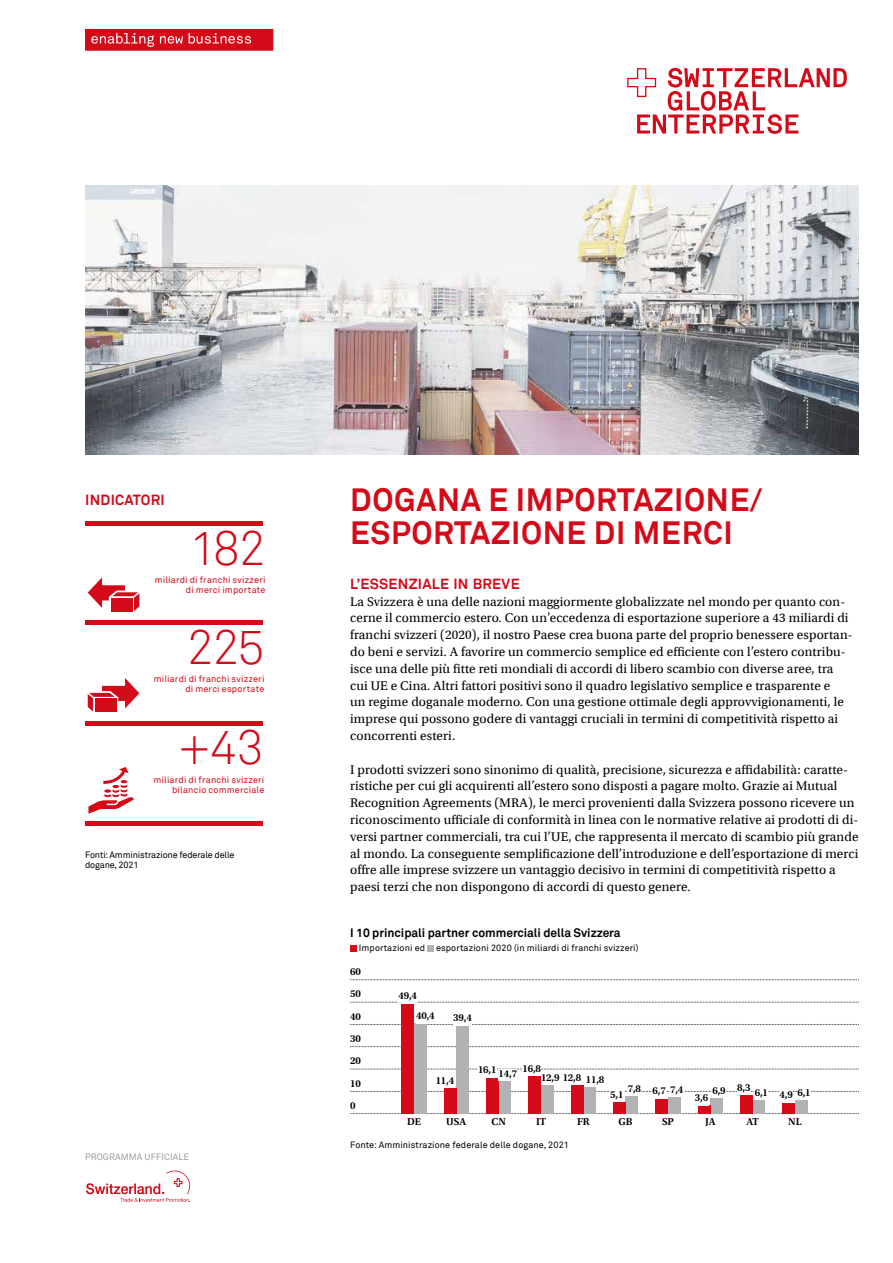
<style>
.page{position:relative;width:893px;height:1263px;background:#fff}
.page>*{position:absolute;margin:0;border:0;box-sizing:border-box;transform-origin:0 0}
.t1{font:48px "Akkurat S GE Light";letter-spacing:-.04em;color:#d40a19}
.t2{font:31.5px/33.6px "Akkurat S GE Bold";letter-spacing:.02em;color:#d40a19}
.t3{font:14.4px "Akkurat S GE Bold";letter-spacing:.02em;color:#d40a19}
.t4{font:13.2px/16.8px "Utopia S GE Regular";letter-spacing:.01em;color:#000}
.t5{font:12px "Akkurat S GE Bold";letter-spacing:-.005em;color:#000}
.t6{font:10.5px/22.4px "Utopia S GE Semibold";color:#000;text-align:justify}
.t7{font:9px/10.5px "Akkurat S GE Regular";letter-spacing:.02em;color:#d40a19;text-align:right}
.t8{font:9px "Akkurat S GE Regular";letter-spacing:.01em;color:#000}
.t9{font:9px/10.5px "Akkurat S GE Regular";letter-spacing:-.015em;color:#000}
.t10{font:9px "Akkurat S GE Regular";letter-spacing:.01em;color:#9c9c9d}
</style>
<div class="page">
<div style="left:111px;top:598px;width:21px;height:14px;background:#d40a19"></div>
<svg style="left:88px;top:577px;width:51px;height:34px"></svg>
<svg style="left:88px;top:678px;width:51px;height:34px"></svg>
<div style="left:85px;top:620px;width:178px;height:5px;background:#d40a19"></div>
<div style="left:85px;top:521px;width:178px;height:5px;background:#d40a19"></div>
<hr style="left:85px;top:721px;width:178px;height:4px;background:#d40a19">
<hr style="left:85px;top:822px;width:178px;height:4px;background:#d40a19">
<svg style="left:86px;top:1170px;width:104px;height:32px"></svg>
<svg style="left:350px;top:1113px;width:509px;height:1px"></svg>
<svg style="left:350px;top:1091px;width:509px;height:1px"></svg>
<svg style="left:350px;top:1069px;width:509px;height:1px"></svg>
<svg style="left:350px;top:1046px;width:509px;height:1px"></svg>
<svg style="left:350px;top:1024px;width:509px;height:1px"></svg>
<svg style="left:350px;top:1002px;width:509px;height:1px"></svg>
<svg style="left:350px;top:979px;width:509px;height:1px"></svg>
<div style="left:414px;top:1023px;width:12px;height:91px;background:#b1b2b3"></div>
<div style="left:456px;top:1026px;width:13px;height:88px;background:#b1b2b3"></div>
<div style="left:499px;top:1081px;width:12px;height:33px;background:#b1b2b3"></div>
<div style="left:541px;top:1085px;width:12px;height:29px;background:#b1b2b3"></div>
<div style="left:583px;top:1087px;width:13px;height:27px;background:#b1b2b3"></div>
<div style="left:626px;top:1096px;width:12px;height:18px;background:#b1b2b3"></div>
<div style="left:668px;top:1097px;width:12px;height:17px;background:#b1b2b3"></div>
<div style="left:710px;top:1098px;width:13px;height:16px;background:#b1b2b3"></div>
<div style="left:753px;top:1100px;width:12px;height:14px;background:#b1b2b3"></div>
<div style="left:795px;top:1100px;width:12px;height:14px;background:#b1b2b3"></div>
<div style="left:401px;top:1003px;width:13px;height:111px;background:#d40a19"></div>
<div style="left:444px;top:1088px;width:12px;height:26px;background:#d40a19"></div>
<div style="left:486px;top:1078px;width:13px;height:36px;background:#d40a19"></div>
<div style="left:528px;top:1076px;width:13px;height:38px;background:#d40a19"></div>
<div style="left:571px;top:1085px;width:12px;height:29px;background:#d40a19"></div>
<div style="left:613px;top:1102px;width:13px;height:12px;background:#d40a19"></div>
<div style="left:655px;top:1099px;width:13px;height:15px;background:#d40a19"></div>
<div style="left:698px;top:1105px;width:12px;height:9px;background:#d40a19"></div>
<div style="left:740px;top:1095px;width:13px;height:19px;background:#d40a19"></div>
<div style="left:782px;top:1103px;width:13px;height:11px;background:#d40a19"></div>
<div style="left:350px;top:945px;width:7px;height:6px;background:#d40a19"></div>
<div style="left:427px;top:945px;width:7px;height:6px;background:#b1b2b3"></div>
<div style="left:398px;top:992px;width:19px;height:11px;background:#fff"></div>
<div style="left:453px;top:1014px;width:19px;height:12px;background:#fff"></div>
<div style="left:628px;top:1084px;width:13px;height:12px;background:#fff"></div>
<div style="left:670px;top:1085px;width:13px;height:12px;background:#fff"></div>
<div style="left:712px;top:1086px;width:14px;height:12px;background:#fff"></div>
<div style="left:755px;top:1088px;width:13px;height:12px;background:#fff"></div>
<div style="left:797px;top:1088px;width:14px;height:12px;background:#fff"></div>
<div style="left:499px;top:1069px;width:18px;height:12px;background:#fff"></div>
<div style="left:478px;top:1066px;width:18px;height:12px;background:#fff"></div>
<div style="left:522px;top:1064px;width:19px;height:12px;background:#fff"></div>
<div style="left:610px;top:1091px;width:13px;height:11px;background:#fff"></div>
<div style="left:653px;top:1087px;width:13px;height:12px;background:#fff"></div>
<div style="left:737px;top:1083px;width:13px;height:12px;background:#fff"></div>
<div style="left:780px;top:1091px;width:13px;height:11px;background:#fff"></div>
<svg style="left:627px;top:68px;width:220px;height:66px"></svg>
<svg style="left:85px;top:29px;width:188px;height:22px;background:#d92734"></svg>
<svg style="left:88px;top:767px;width:46px;height:47px"></svg>
<img style="left:85px;top:185px;width:774px;height:269px">
<p class="t3" style="left:85px;top:489px;width:81px">INDICATORI</p>
<h1 class="t1" style="left:190px;top:515px;width:77px">182</h1>
<p class="t7" style="left:155px;top:574px;width:112px">miliardi di franchi svizzeri di merci importate</p>
<h1 class="t1" style="left:186px;top:614px;width:80px">225</h1>
<p class="t7" style="left:154px;top:673px;width:112px">miliardi di franchi svizzeri di merci esportate</p>
<h1 class="t1" style="left:178px;top:714px;width:88px">+43</h1>
<p class="t7" style="left:154px;top:774px;width:112px">miliardi di franchi svizzeri bilancio commerciale</p>
<p class="t9" style="left:85px;top:849px;width:151px">Fonti: Amministrazione federale delle dogane, 2021</p>
<p class="t10" style="left:85px;top:1150px;width:106px">PROGRAMMA UFFICIALE</p>
<h2 class="t2" style="left:350px;top:482px;width:413px">DOGANA E IMPORTAZIONE/<br>ESPORTAZIONE DI MERCI</h2>
<p class="t3" style="left:350px;top:573px;width:171px">L’ESSENZIALE IN BREVE</p>
<p class="t4" style="left:350px;top:592px;width:504px">La Svizzera è una delle nazioni maggiormente globalizzate nel mondo per quanto con&shy;cerne il commercio estero. Con un’eccedenza di esportazione superiore a 43 miliardi di franchi svizzeri (2020), il nostro Paese crea buona parte del proprio benessere esportan&shy;do beni e servizi. A favorire un commercio semplice ed efficiente con l’estero contribu&shy;isce una delle più fitte reti mondiali di accordi di libero scambio con diverse aree, tra cui UE e Cina. Altri fattori positivi sono il quadro legislativo semplice e trasparente e<br>un regime doganale moderno. Con una gestione ottimale degli approvvigionamenti, le imprese qui possono godere di vantaggi cruciali in termini di competitività rispetto ai concorrenti esteri.</p>
<p class="t4" style="left:350px;top:760px;width:510px">I prodotti svizzeri sono sinonimo di qualità, precisione, sicurezza e affidabilità: caratte&shy;ristiche per cui gli acquirenti all’estero sono disposti a pagare molto. Grazie ai Mutual Recognition Agreements (MRA), le merci provenienti dalla Svizzera possono ricevere un riconoscimento ufficiale di conformità in linea con le normative relative ai prodotti di di&shy;versi partner commerciali, tra cui l’UE, che rappresenta il mercato di scambio più grande al mondo. La conseguente semplificazione dell’introduzione e dell’esportazione di merci offre alle imprese svizzere un vantaggio decisivo in termini di competitività rispetto a paesi terzi che non dispongono di accordi di questo genere.</p>
<p class="t5" style="left:350px;top:924px;width:272px">I 10 principali partner commerciali della Svizzera</p>
<p class="t8" style="left:359px;top:942px;width:281px">Importazioni ed esportazioni 2020 (in miliardi di franchi svizzeri)</p>
<p class="t6" style="left:350px;top:960px;width:12px">60</p>
<p class="t6" style="left:350px;top:982px;width:12px">50<br>40<br>30<br>20<br>10<br>0</p>
<p class="t6" style="left:398px;top:984px;width:20px">49,4</p>
<p class="t6" style="left:416px;top:1004px;width:20px">40,4</p>
<p class="t6" style="left:453px;top:1006px;width:20px">39,4</p>
<p class="t6" style="left:478px;top:1058px;width:20px">16,1</p>
<p class="t6" style="left:522px;top:1056px;width:20px">16,8</p>
<p class="t6" style="left:499px;top:1061px;width:20px">14,7</p>
<p class="t6" style="left:436px;top:1068px;width:20px">11,4</p>
<p class="t6" style="left:541px;top:1065px;width:42px">12,9 12,8</p>
<p class="t6" style="left:586px;top:1068px;width:20px">11,8</p>
<p class="t6" style="left:737px;top:1075px;width:15px">8,3</p>
<p class="t6" style="left:628px;top:1076px;width:15px">7,8</p>
<p class="t6" style="left:670px;top:1077px;width:15px">7,4</p>
<p class="t6" style="left:712px;top:1078px;width:15px">6,9</p>
<p class="t6" style="left:755px;top:1080px;width:15px">6,1</p>
<p class="t6" style="left:797px;top:1080px;width:15px">6,1</p>
<p class="t6" style="left:610px;top:1082px;width:15px">5,1</p>
<p class="t6" style="left:653px;top:1079px;width:15px">6,7</p>
<p class="t6" style="left:780px;top:1083px;width:15px">4,9</p>
<p class="t6" style="left:695px;top:1086px;width:15px">3,6</p>
<p class="t6" style="left:407px;top:1110px;width:15px">DE</p>
<p class="t6" style="left:446px;top:1110px;width:22px">USA</p>
<p class="t6" style="left:491px;top:1110px;width:16px">CN</p>
<p class="t6" style="left:536px;top:1110px;width:12px">IT</p>
<p class="t6" style="left:577px;top:1110px;width:14px">FR</p>
<p class="t6" style="left:619px;top:1110px;width:16px">GB</p>
<p class="t6" style="left:662px;top:1110px;width:13px">SP</p>
<p class="t6" style="left:705px;top:1110px;width:12px">JA</p>
<p class="t6" style="left:746px;top:1110px;width:14px">AT</p>
<p class="t6" style="left:788px;top:1110px;width:15px">NL</p>
<p class="t8" style="left:350px;top:1138px;width:220px">Fonte: Amministrazione federale delle dogane, 2021</p>
</div>
